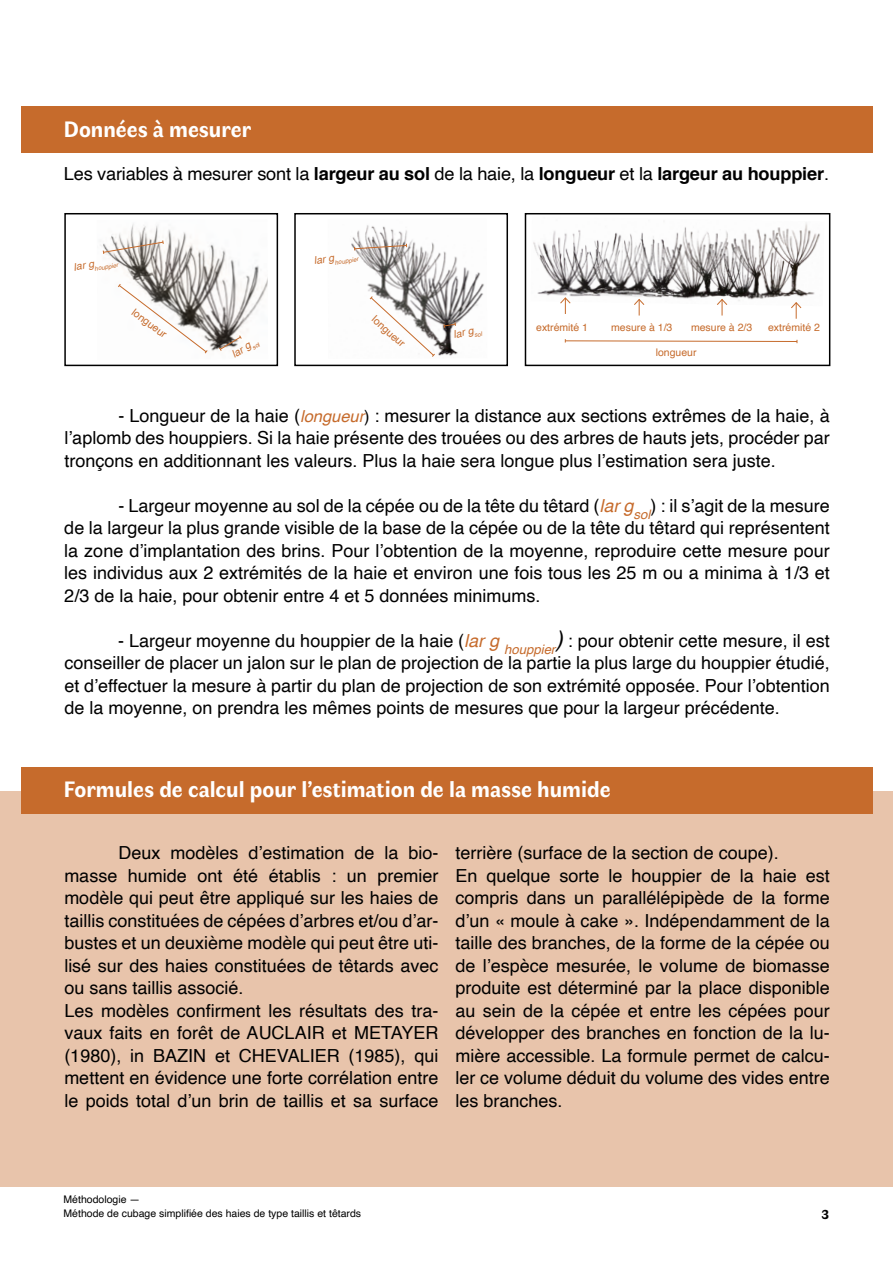
<style>
.page{position:relative;width:893px;height:1263px;background:#fff}
.page>*{position:absolute;margin:0;border:0;box-sizing:border-box;transform-origin:0 0}
.t1{font:700 22.5px "Faune Text";color:#fff}
.t2{font:18px/22.5px "Helvetica";color:#000;text-align:justify}
.t3{font:700 13.5px "Faune Text";color:#000}
.t4{font:10.5px/14.5px "Helvetica";color:#000}
.t5{font:10.5px "Helvetica";color:#c66b2c}
.t6{font:italic 10.5px "Helvetica";color:#c66b2c}
.t7{font:italic 6.15px "Helvetica";color:#c66b2c}
.s1{font-weight:700}
.s2{font-style:italic;font-size:16.5px;color:#c66b2c}
.s3{font-size:16.5px}
.s4{font-style:italic;color:#c66b2c}
.s5{font-style:italic;font-size:22.5px}
</style>
<div class="page">
<div style="left:0;top:791px;width:893px;height:395px;background:#e8c4ab"></div>
<div style="left:21px;top:106px;width:852px;height:47px;background:#c66b2c"></div>
<div style="left:21px;top:767px;width:852px;height:47px;background:#c66b2c"></div>
<div style="left:64px;top:213px;width:214px;height:153px;border:2px solid #000"></div>
<div style="left:294px;top:213px;width:214px;height:153px;border:2px solid #000"></div>
<div style="left:525px;top:213px;width:305px;height:153px;border:2px solid #000"></div>
<img style="left:533px;top:223px;width:287px;height:78px">
<img style="left:351px;top:225px;width:133px;height:131px">
<img style="left:108px;top:223px;width:160px;height:128px">
<svg style="left:559px;top:297px;width:12px;height:17px"></svg>
<svg style="left:443px;top:322px;width:13px;height:6px"></svg>
<svg style="left:218px;top:335px;width:24px;height:16px"></svg>
<svg style="left:354px;top:244px;width:53px;height:6px"></svg>
<svg style="left:102px;top:240px;width:62px;height:15px"></svg>
<svg style="left:369px;top:295px;width:67px;height:62px"></svg>
<svg style="left:565px;top:339px;width:233px;height:4px"></svg>
<svg style="left:791px;top:302px;width:11px;height:17px"></svg>
<svg style="left:716px;top:298px;width:12px;height:17px"></svg>
<svg style="left:633px;top:298px;width:12px;height:17px"></svg>
<svg style="left:117px;top:283px;width:91px;height:71px"></svg>
<p class="t1" style="left:64px;top:114px;width:189px">Données à mesurer</p>
<p class="t2" style="left:64px;top:163px;width:767px">Les variables à mesurer sont la <span class="s1">largeur au sol</span> de la haie, la <span class="s1">longueur</span> et la <span class="s1">largeur au houppier</span>.</p>
<p class="t7" style="left:74px;top:267px;width:46px;rotate:-9deg"><sup>lar</sup> <sup>g</sup>houppier</p>
<p class="t5" style="left:138px;top:304px;width:42px;rotate:37deg">longueur</p>
<p class="t6" style="left:228px;top:348px;width:30px;rotate:-32deg">lar g<sub>sol</sub></p>
<p class="t7" style="left:314px;top:261px;width:46px;rotate:-9deg"><sup>lar</sup> <sup>g</sup>houppier</p>
<p class="t5" style="left:379px;top:312px;width:42px;rotate:42deg">longueur</p>
<p class="t6" style="left:452px;top:326px;width:30px;rotate:-12deg">lar g<sub>sol</sub></p>
<p class="t5" style="left:536px;top:320px;width:53px">extrémité 1</p>
<p class="t5" style="left:611px;top:320px;width:63px">mesure à 1/3</p>
<p class="t5" style="left:691px;top:320px;width:63px">mesure à 2/3</p>
<p class="t5" style="left:768px;top:320px;width:53px">extrémité 2</p>
<p class="t5" style="left:656px;top:344px;width:42px">longueur</p>
<p class="t2" style="left:64px;top:405px;width:767px;text-indent:54px">- Longueur de la haie (<span class="s2">longueur</span><span class="s3">)</span> : mesurer la distance aux sections extrêmes de la haie, à l’aplomb des houppiers. Si la haie présente des trouées ou des arbres de hauts jets, procéder par tronçons en additionnant les valeurs. Plus la haie sera longue plus l’estimation sera juste.</p>
<p class="t2" style="left:64px;top:495px;width:767px;text-indent:54px">- Largeur moyenne au sol de la cépée ou de la tête du têtard (<span class="s4">lar g</span><sub>sol</sub>) : il s’agit de la mesure de la largeur la plus grande visible de la base de la cépée ou de la tête du têtard qui représentent la zone d’implantation des brins. Pour l’obtention de la moyenne, reproduire cette mesure pour les individus aux 2 extrémités de la haie et environ une fois tous les 25 m ou a minima à 1/3 et 2/3 de la haie, pour obtenir entre 4 et 5 données minimums.</p>
<p class="t2" style="left:64px;top:630px;width:767px;text-indent:54px">- Largeur moyenne du houppier de la haie (<span class="s4">lar g</span> <sub>houppier</sub><span class="s5">)</span> : pour obtenir cette mesure, il est conseiller de placer un jalon sur le plan de projection de la partie la plus large du houppier étudié, et d’effectuer la mesure à partir du plan de projection de son extrémité opposée. Pour l’obtention de la moyenne, on prendra les mêmes points de mesures que pour la largeur précédente.</p>
<p class="t1" style="left:64px;top:773px;width:548px">Formules de calcul pour l’estimation de la masse humide</p>
<p class="t2" style="left:64px;top:842px;width:376px;text-align:left;text-indent:54px">Deux modèles d’estimation de la bio&shy;masse humide ont été établis : un premier modèle qui peut être appliqué sur les haies de taillis constituées de cépées d’arbres et/ou d’ar&shy;bustes et un deuxième modèle qui peut être uti&shy;lisé sur des haies constituées de têtards avec ou sans taillis associé.<br>Les modèles confirment les résultats des tra&shy;vaux faits en forêt de AUCLAIR et METAYER (1980), in BAZIN et CHEVALIER (1985), qui mettent en évidence une forte corrélation entre le poids total d’un brin de taillis et sa surface</p>
<p class="t2" style="left:456px;top:842px;width:376px;text-align:left">terrière (surface de la section de coupe).<br>En quelque sorte le houppier de la haie est compris dans un parallélépipède de la forme d’un « moule à cake ». Indépendamment de la taille des branches, de la forme de la cépée ou de l’espèce mesurée, le volume de biomasse produite est déterminé par la place disponible au sein de la cépée et entre les cépées pour développer des branches en fonction de la lu&shy;mière accessible. La formule permet de calcu&shy;ler ce volume déduit du volume des vides entre les branches.</p>
<p class="t4" style="left:64px;top:1192px;width:299px">Méthodologie —<br>Méthode de cubage simplifiée des haies de type taillis et têtards</p>
<p class="t3" style="left:821px;top:1205px;width:9px">3</p>
</div>
